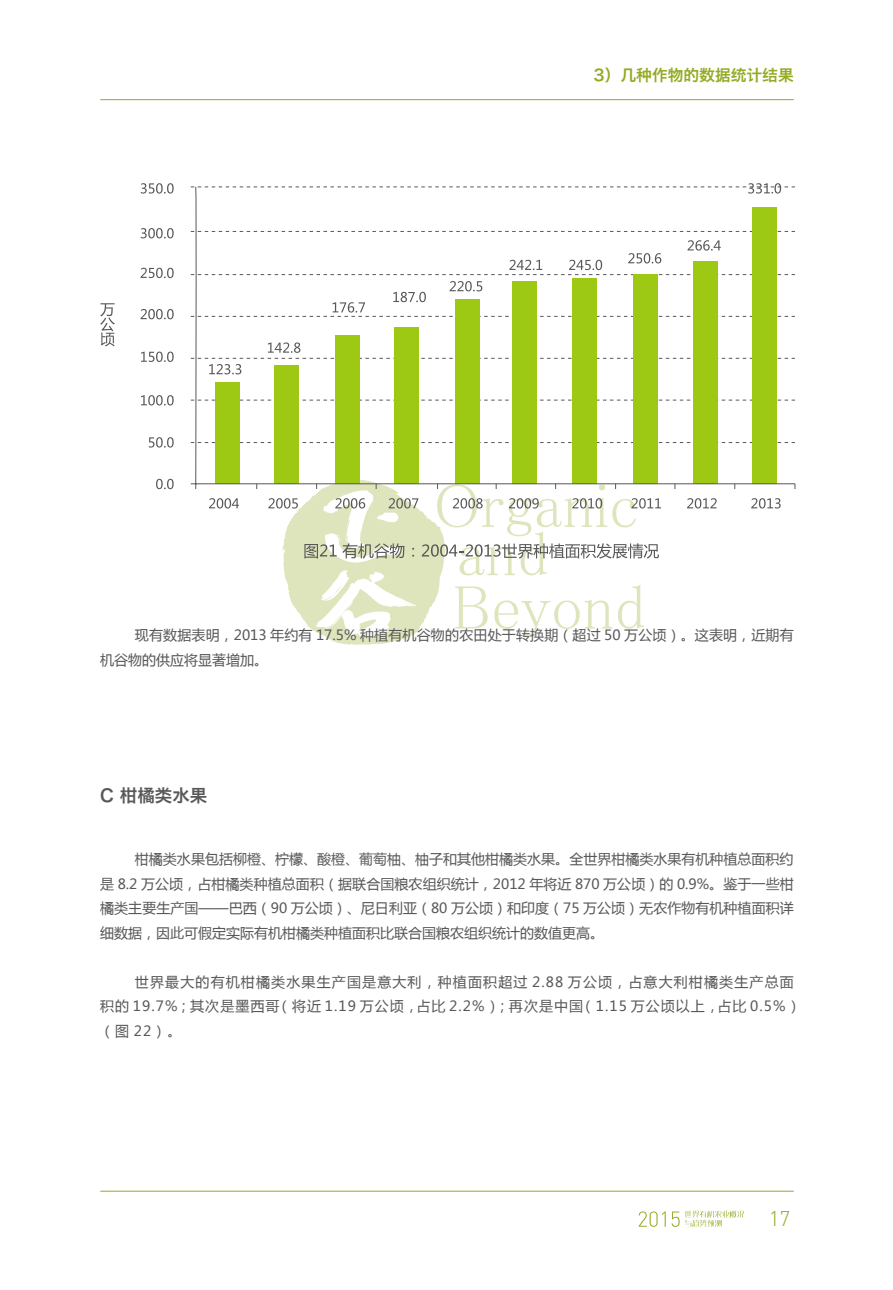
<style>
.page{position:relative;width:893px;height:1290px;background:#fff}
.page>*{position:absolute;margin:0;border:0;box-sizing:border-box;transform-origin:0 0}
.t1{font:300 21px "DIN Pro";color:#92ab23}
.t2{font:17.5px "Hiragino Sans GB W6";color:#595757}
.t3{font:15.75px "Hiragino Sans GB W6";color:#92ab23}
.t4{font:14px/24.5px "Microsoft Ya Hei";letter-spacing:.015em;color:#595757}
.t5{font:14px/24.5px "Microsoft Ya Hei";letter-spacing:.08em;color:#595757}
</style>
<div class="page">
<svg style="left:639px;top:1211px;width:27px;height:16px"></svg>
<svg style="left:672px;top:1211px;width:72px;height:16px"></svg>
<hr style="left:100px;top:1191px;width:694px;height:1px;background:#92ab23">
<hr style="left:100px;top:99px;width:694px;height:1px;background:#92ab23">
<svg style="left:282px;top:490px;width:362px;height:155px"></svg>
<svg style="left:304px;top:543px;width:100px;height:16px"></svg>
<svg style="left:412px;top:548px;width:2px;height:9px"></svg>
<svg style="left:422px;top:543px;width:237px;height:16px"></svg>
<svg style="left:100px;top:303px;width:15px;height:43px"></svg>
<svg style="left:190px;top:186px;width:606px;height:304px"></svg>
<svg style="left:141px;top:183px;width:33px;height:11px"></svg>
<svg style="left:141px;top:228px;width:33px;height:10px"></svg>
<svg style="left:141px;top:268px;width:33px;height:10px"></svg>
<svg style="left:141px;top:309px;width:33px;height:10px"></svg>
<svg style="left:141px;top:351px;width:33px;height:11px"></svg>
<svg style="left:141px;top:395px;width:33px;height:10px"></svg>
<svg style="left:149px;top:437px;width:25px;height:10px"></svg>
<svg style="left:156px;top:479px;width:18px;height:10px"></svg>
<svg style="left:209px;top:498px;width:30px;height:10px"></svg>
<svg style="left:191px;top:342px;width:604px;height:32px"></svg>
<svg style="left:191px;top:281px;width:604px;height:36px"></svg>
<svg style="left:191px;top:240px;width:604px;height:35px"></svg>
<svg style="left:191px;top:183px;width:604px;height:11px"></svg>
<svg style="left:268px;top:498px;width:30px;height:10px"></svg>
<svg style="left:335px;top:498px;width:30px;height:10px"></svg>
<svg style="left:389px;top:498px;width:29px;height:10px"></svg>
<svg style="left:453px;top:498px;width:30px;height:10px"></svg>
<svg style="left:509px;top:498px;width:30px;height:10px"></svg>
<svg style="left:572px;top:498px;width:30px;height:10px"></svg>
<svg style="left:631px;top:498px;width:30px;height:10px"></svg>
<svg style="left:687px;top:498px;width:30px;height:10px"></svg>
<svg style="left:751px;top:498px;width:30px;height:10px"></svg>
<p class="t3" style="left:593px;top:65px;width:202px">3）几种作物的数据统计结果</p>
<p class="t4" style="left:100px;top:622px;width:695px;text-indent:35px">现有数据表明，2013 年约有 17.5% 种植有机谷物的农田处于转换期（超过 50 万公顷）。这表明，近期有机谷物的供应将显著增加。</p>
<p class="t2" style="left:100px;top:784px;width:109px">C 柑橘类水果</p>
<p class="t4" style="left:100px;top:846px;width:695px;text-align:justify;text-indent:35px">柑橘类水果包括柳橙、柠檬、酸橙、葡萄柚、柚子和其他柑橘类水果。全世界柑橘类水果有机种植总面积约是 8.2 万公顷，占柑橘类种植总面积（据联合国粮农组织统计，2012 年将近 870 万公顷）的 0.9%。鉴于一些柑橘类主要生产国——巴西（90 万公顷）、尼日利亚（80 万公顷）和印度（75 万公顷）无农作物有机种植面积详细数据，因此可假定实际有机柑橘类种植面积比联合国粮农组织统计的数值更高。</p>
<p class="t5" style="left:100px;top:969px;width:702px;text-indent:35px">世界最大的有机柑橘类水果生产国是意大利，种植面积超过 2.88 万公顷，占意大利柑橘类生产总面积的 19.7%；其次是墨西哥（将近 1.19 万公顷，占比 2.2%）；再次是中国（1.15 万公顷以上，占比 0.5%）（图 22）。</p>
<h1 class="t1" style="left:769px;top:1204px;width:23px">17</h1>
</div>
